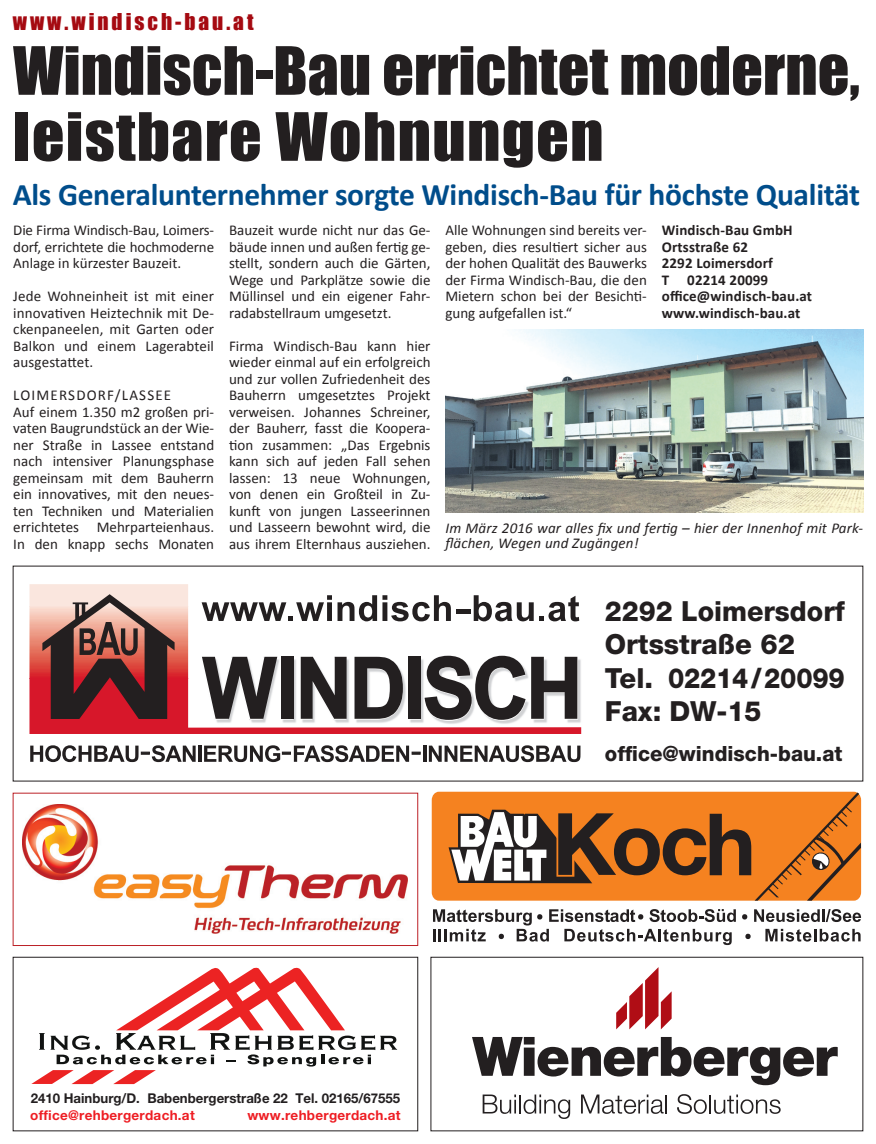
<style>
.page{position:relative;width:876px;height:1144px;background:#fff}
.page>*{position:absolute;margin:0;border:0;box-sizing:border-box;transform-origin:0 0}
.t1{font:61.5px/66px "Impact";color:#231f20}
.t2{font:700 31.5px "Calibri";letter-spacing:-.01em;color:#004d8b}
.t3{font:800 27.75px/33.3px "Helvetica Neue";color:#231f20}
.t4{font:21.3px "Impact";letter-spacing:.14em;color:#a50a11}
.t5{font:800 21px "Helvetica Neue";color:#231f20}
.t6{font:15px/16.5px "Calibri";color:#231f20;text-align:justify}
.t7{font:700 15px/16.5px "Calibri";letter-spacing:.01em;color:#231f20}
.t8{font:italic 15px/15px "Calibri";letter-spacing:.01em;color:#231f20}
.t9{font:700 13.5px "Helvetica Neue";color:#231f20}
.t10{font:700 13.5px "Helvetica Neue";letter-spacing:.02em;color:#ee1d23}
</style>
<div class="page">
<img style="left:445px;top:330px;width:418px;height:182px">
<svg style="left:754px;top:909px;width:107px;height:13px"></svg>
<svg style="left:765px;top:929px;width:96px;height:12px"></svg>
<svg style="left:742px;top:914px;width:5px;height:5px"></svg>
<svg style="left:745px;top:934px;width:6px;height:5px"></svg>
<svg style="left:433px;top:909px;width:303px;height:36px"></svg>
<div style="left:432px;top:792px;width:17px;height:108px;background:#f58220"></div>
<svg style="left:449px;top:792px;width:412px;height:109px;background:#c67634"></svg>
<svg style="left:483px;top:1094px;width:87px;height:25px"></svg>
<svg style="left:581px;top:1094px;width:86px;height:20px"></svg>
<svg style="left:677px;top:1094px;width:104px;height:20px"></svg>
<svg style="left:616px;top:967px;width:56px;height:62px"></svg>
<svg style="left:472px;top:1037px;width:366px;height:48px"></svg>
<div style="left:431px;top:957px;width:432px;height:174px;border:1px solid #231f20"></div>
<div style="left:13px;top:957px;width:405px;height:174px;border:1px solid #231f20"></div>
<svg style="left:31px;top:967px;width:366px;height:117px"></svg>
<svg style="left:29px;top:584px;width:553px;height:179px"></svg>
<svg style="left:202px;top:595px;width:249px;height:26px"></svg>
<div style="left:456px;top:609px;width:9px;height:5px;background:#231f20"></div>
<div style="left:461px;top:609px;width:10px;height:5px;background:#231f20"></div>
<svg style="left:474px;top:595px;width:105px;height:26px"></svg>
<svg style="left:202px;top:657px;width:75px;height:62px"></svg>
<div style="left:281px;top:657px;width:13px;height:62px;background:#231f20"></div>
<svg style="left:301px;top:657px;width:46px;height:62px"></svg>
<svg style="left:354px;top:657px;width:49px;height:62px"></svg>
<div style="left:408px;top:657px;width:13px;height:62px;background:#231f20"></div>
<svg style="left:425px;top:656px;width:152px;height:64px"></svg>
<svg style="left:42px;top:594px;width:133px;height:125px;background:#885250"></svg>
<hr style="left:198px;top:745px;width:4px;height:17px;background:#231f20">
<hr style="left:423px;top:745px;width:3px;height:17px;background:#231f20">
<svg style="left:429px;top:745px;width:151px;height:17px"></svg>
<svg style="left:30px;top:745px;width:166px;height:17px"></svg>
<svg style="left:204px;top:745px;width:216px;height:17px"></svg>
<img style="left:23px;top:805px;width:385px;height:129px">
<div style="left:13px;top:793px;width:405px;height:153px;border:1px solid #bc2127"></div>
<h3 class="t4" style="left:13px;top:8px;width:242px">www.windisch-bau.at</h3>
<h1 class="t1" style="left:13px;top:37px;width:848px">Windisch-Bau errichtet moderne, leistbare Wohnungen</h1>
<h2 class="t2" style="left:13px;top:175px;width:849px">Als Generalunternehmer sorgte Windisch-Bau für höchste Qualität</h2>
<p class="t6" style="left:13px;top:221px;width:202px">Die Firma Windisch-Bau, Loimers&shy;dorf, errichtete die hochmoderne Anlage in kürzester Bauzeit.</p>
<p class="t6" style="left:13px;top:287px;width:202px">Jede Wohneinheit ist mit einer innovativen Heiztechnik mit De&shy;ckenpaneelen, mit Garten oder Balkon und einem Lagerabteil ausgestattet.</p>
<p class="t6" style="left:13px;top:386px;width:202px;text-align:left">LOIMERSDORF/LASSEE<br>Auf einem 1.350 m2 großen pri&shy;vaten Baugrundstück an der Wie&shy;ner Straße in Lassee entstand nach intensiver Planungsphase gemeinsam mit dem Bauherrn ein innovatives, mit den neues&shy;ten Techniken und Materialien errichtetes Mehrparteienhaus.<br>In den knapp sechs Monaten</p>
<p class="t6" style="left:229px;top:221px;width:203px">Bauzeit wurde nicht nur das Ge&shy;bäude innen und außen fertig ge&shy;stellt, sondern auch die Gärten, Wege und Parkplätze sowie die Müllinsel und ein eigener Fahr&shy;radabstellraum umgesetzt.</p>
<p class="t6" style="left:229px;top:337px;width:203px">Firma Windisch-Bau kann hier wieder einmal auf ein erfolgreich und zur vollen Zufriedenheit des Bauherrn umgesetztes Projekt verweisen. Johannes Schreiner, der Bauherr, fasst die Koopera&shy;tion zusammen: „Das Ergebnis kann sich auf jeden Fall sehen lassen: 13 neue Wohnungen, von denen ein Großteil in Zu&shy;kunft von jungen Lasseerinnen und Lasseern bewohnt wird, die aus ihrem Elternhaus ausziehen.</p>
<p class="t6" style="left:445px;top:221px;width:203px">Alle Wohnungen sind bereits ver&shy;geben, dies resultiert sicher aus der hohen Qualität des Bauwerks der Firma Windisch-Bau, die den Mietern schon bei der Besichti&shy;gung aufgefallen ist.“</p>
<p class="t7" style="left:662px;top:221px;width:152px">Windisch-Bau GmbH<br>Ortsstraße 62<br>2292 Loimersdorf<br>T 02214 20099 office@windisch-bau.at www.windisch-bau.at</p>
<p class="t8" style="left:445px;top:520px;width:419px">Im März 2016 war alles fix und fertig – hier der Innenhof mit Park&shy;flächen, Wegen und Zugängen!</p>
<h3 class="t3" style="left:605px;top:594px;width:241px">2292 Loimersdorf<br>Ortsstraße 62<br>Tel. 02214/20099<br>Fax: DW-15</h3>
<h3 class="t5" style="left:605px;top:741px;width:239px">office@windisch-bau.at</h3>
<p class="t9" style="left:31px;top:1090px;width:371px">2410 Hainburg/D. Babenbergerstraße 22 Tel. 02165/67555</p>
<p class="t10" style="left:30px;top:1107px;width:166px">office@rehbergerdach.at</p>
<p class="t10" style="left:247px;top:1107px;width:155px">www.rehbergerdach.at</p>
</div>
